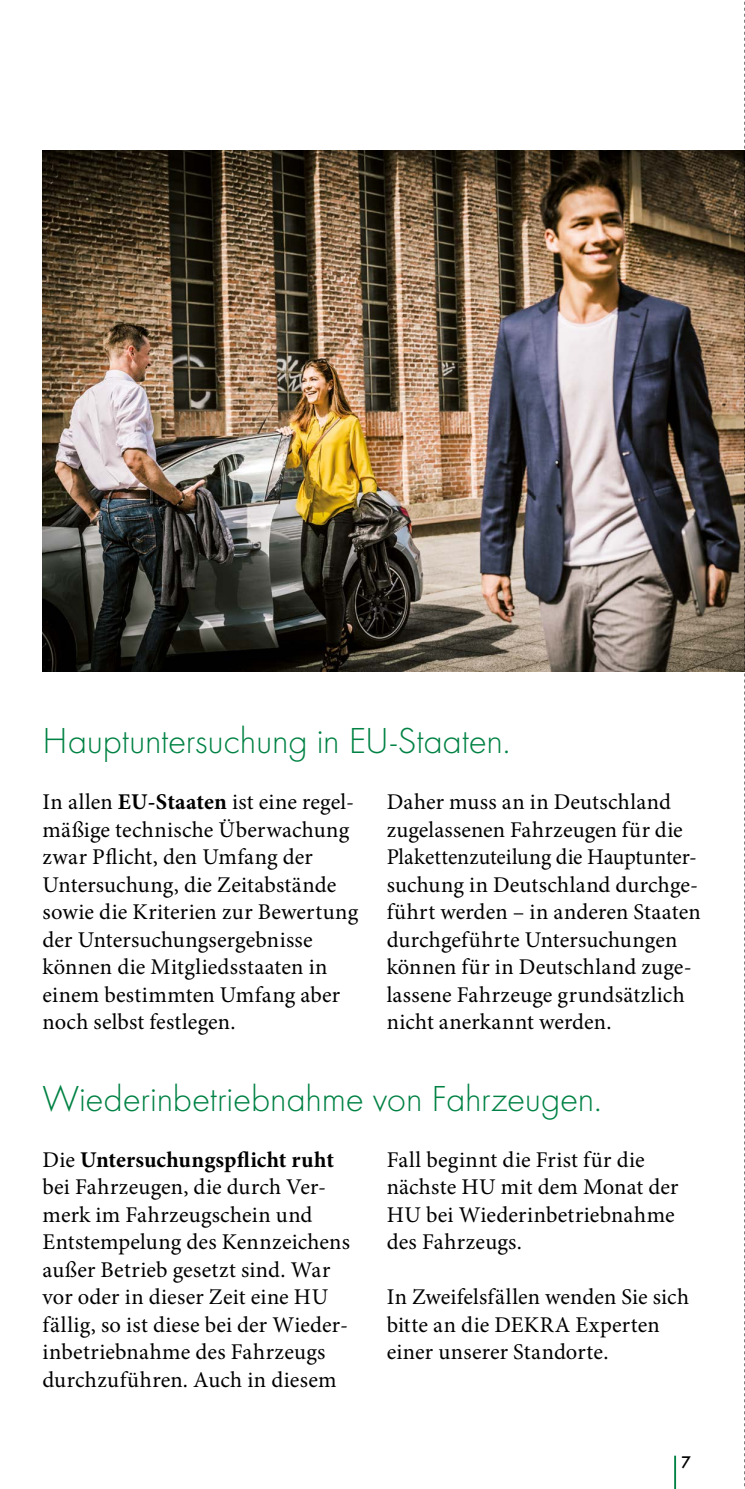
<style>
.page{position:relative;width:745px;height:1489px;background:#fff}
.page>*{position:absolute;margin:0;border:0;box-sizing:border-box;transform-origin:0 0}
.t1{font:300 37.5px "Futura";letter-spacing:-.01em;color:#008244}
.t2{font:22.5px/27.5px "Minion Pro";letter-spacing:.01em;color:#000}
.t3{font:500 17.5px "Futura";color:#000}
.s1{font-weight:700}
</style>
<div class="page">
<img style="left:43px;top:150px;width:701px;height:521px">
<svg style="left:744px;top:1px;width:1px;height:1486px"></svg>
<hr style="left:673px;top:1455px;width:2px;height:33px;background:#008244">
<h1 class="t1" style="left:43px;top:716px;width:469px">Hauptuntersuchung in EU-Staaten.</h1>
<p class="t2" style="left:43px;top:788px;width:317px">In allen <span class="s1">EU-Staaten</span> ist eine regel&shy;mäßige technische Überwachung zwar Pflicht, den Umfang der<br>Untersuchung, die Zeitabstände sowie die Kriterien zur Bewertung der Untersuchungsergebnisse können die Mitgliedsstaaten in einem bestimmten Umfang aber noch selbst festlegen.</p>
<p class="t2" style="left:386px;top:788px;width:315px">Daher muss an in Deutschland zugelassenen Fahrzeugen für die<br>Plakettenzuteilung die Hauptunter&shy;suchung in Deutschland durchge&shy;führt werden – in anderen Staaten durchgeführte Untersuchungen können für in Deutschland zuge&shy;lassene Fahrzeuge grundsätzlich nicht anerkannt werden.</p>
<h1 class="t1" style="left:43px;top:1074px;width:560px">Wiederinbetriebnahme von Fahrzeugen.</h1>
<p class="t2" style="left:43px;top:1145px;width:309px">Die <span class="s1">Untersuchungspflicht ruht </span>bei Fahrzeugen, die durch Ver&shy;merk im Fahrzeugschein und<br>Entstempelung des Kennzeichens außer Betrieb gesetzt sind. War vor oder in dieser Zeit eine HU fällig, so ist diese bei der Wieder&shy;inbetriebnahme des Fahrzeugs durchzuführen. Auch in diesem</p>
<p class="t2" style="left:386px;top:1145px;width:293px">Fall beginnt die Frist für die nächste HU mit dem Monat der<br>HU bei Wiederinbetriebnahme des Fahrzeugs.</p>
<p class="t2" style="left:386px;top:1283px;width:303px">In Zweifelsfällen wenden Sie sich bitte an die DEKRA Experten einer unserer Standorte.</p>
<p class="t3" style="left:680px;top:1448px;width:11px">7</p>
</div>
